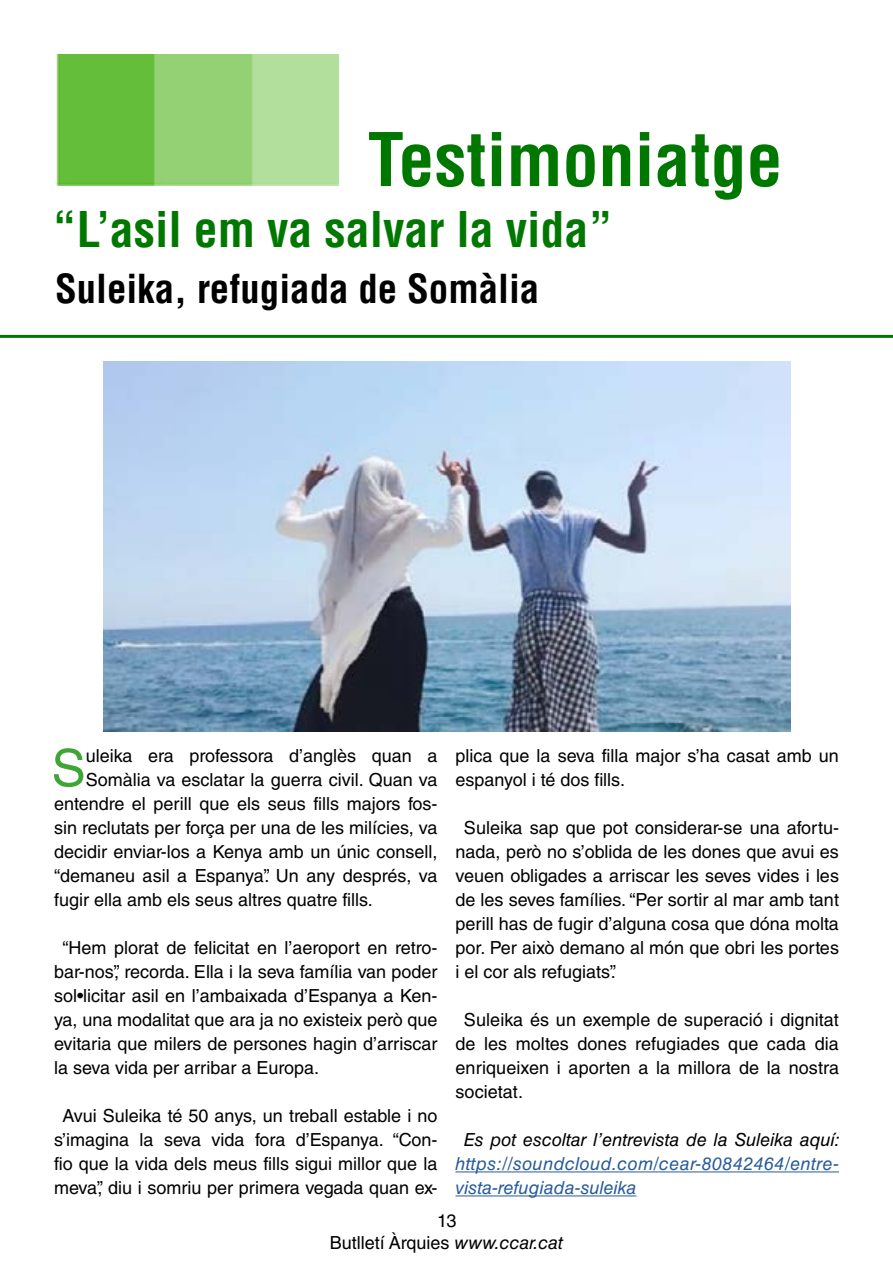
<style>
.page{position:relative;width:893px;height:1263px;background:#fff}
.page>*{position:absolute;margin:0;border:0;box-sizing:border-box;transform-origin:0 0}
.t1{font:700 condensed 72px "Helvetica LT Std";color:#007800}
.t2{font:51.45px "Helvetica LT Std";color:#3fa535}
.t3{font:700 condensed 48px "Helvetica LT Std";color:#007800}
.t4{font:700 condensed 39px "Helvetica LT Std";color:#000}
.t5{font:18px/24px "Helvetica LT Std";color:#000;text-align:justify}
.t6{font:italic 18px/24px "Helvetica LT Std";letter-spacing:.02em;color:#275b9b}
.t7{font:italic 18px "Helvetica LT Std";color:#000}
.s1{font-style:italic}
</style>
<div class="page">
<hr style="left:455px;top:1171px;width:384px;height:1px;background:#275b9b">
<hr style="left:455px;top:1195px;width:181px;height:1px;background:#275b9b">
<img style="left:56px;top:54px;width:283px;height:132px">
<hr style="left:0;top:335px;width:893px;height:3px;background:#007800">
<img style="left:103px;top:361px;width:688px;height:370px">
<h1 class="t1" style="left:368px;top:115px;width:416px">Testimoniatge</h1>
<h3 class="t3" style="left:53px;top:199px;width:561px">“L’asil em va salvar la vida”</h3>
<h3 class="t4" style="left:55px;top:265px;width:486px">Suleika, refugiada de Somàlia</h3>
<h2 class="t2" style="left:51px;top:738px;width:36px">S</h2>
<p class="t5" style="left:86px;top:744px;width:353px">uleika era professora d’anglès quan a</p>
<p class="t5" style="left:86px;top:768px;width:353px">Somàlia va esclatar la guerra civil. Quan va</p>
<p class="t5" style="left:54px;top:792px;width:385px">entendre el perill que els seus fills majors fos-</p>
<p class="t5" style="left:54px;top:816px;width:385px">sin reclutats per força per una de les milícies, va</p>
<p class="t5" style="left:54px;top:840px;width:385px">decidir enviar-los a Kenya amb un únic consell,</p>
<p class="t5" style="left:54px;top:864px;width:385px">“demaneu asil a Espanya”. Un any després, va</p>
<p class="t5" style="left:54px;top:888px;width:320px">fugir ella amb els seus altres quatre fills.</p>
<p class="t5" style="left:54px;top:936px;width:385px;text-indent:8px">“Hem plorat de felicitat en l’aeroport en retro&shy;bar-nos”, recorda. Ella i la seva família van poder sol•licitar asil en l’ambaixada d’Espanya a Ken&shy;ya, una modalitat que ara ja no existeix però que evitaria que milers de persones hagin d’arriscar la seva vida per arribar a Europa.</p>
<p class="t5" style="left:54px;top:1104px;width:385px;text-align:center">Avui Suleika té 50 anys, un treball estable i no s’imagina la seva vida fora d’Espanya. “Con&shy;fio que la vida dels meus fills sigui millor que la meva”, diu i somriu per primera vegada quan ex-</p>
<p class="t5" style="left:455px;top:744px;width:385px">plica que la seva filla major s’ha casat amb un espanyol i té dos fills.</p>
<p class="t5" style="left:455px;top:816px;width:385px;text-indent:8px">Suleika sap que pot considerar-se una afortu&shy;nada, però no s’oblida de les dones que avui es veuen obligades a arriscar les seves vides i les de les seves famílies. “Per sortir al mar amb tant perill has de fugir d’alguna cosa que dóna molta por. Per això demano al món que obri les portes i el cor als refugiats”.</p>
<p class="t5" style="left:455px;top:1008px;width:385px;text-indent:8px">Suleika és un exemple de superació i dignitat de les moltes dones refugiades que cada dia enriqueixen i aporten a la millora de la nostra societat.</p>
<p class="t7" style="left:464px;top:1129px;width:377px">Es pot escoltar l’entrevista de la Suleika aquí:</p>
<p class="t6" style="left:455px;top:1152px;width:385px">https://soundcloud.com/cear-80842464/entre&shy;vista-refugiada-suleika</p>
<p class="t5" style="left:437px;top:1208px;width:21px">13</p>
<p class="t5" style="left:330px;top:1231px;width:235px">Butlletí Àrquies <span class="s1">www.ccar.cat</span></p>
</div>
